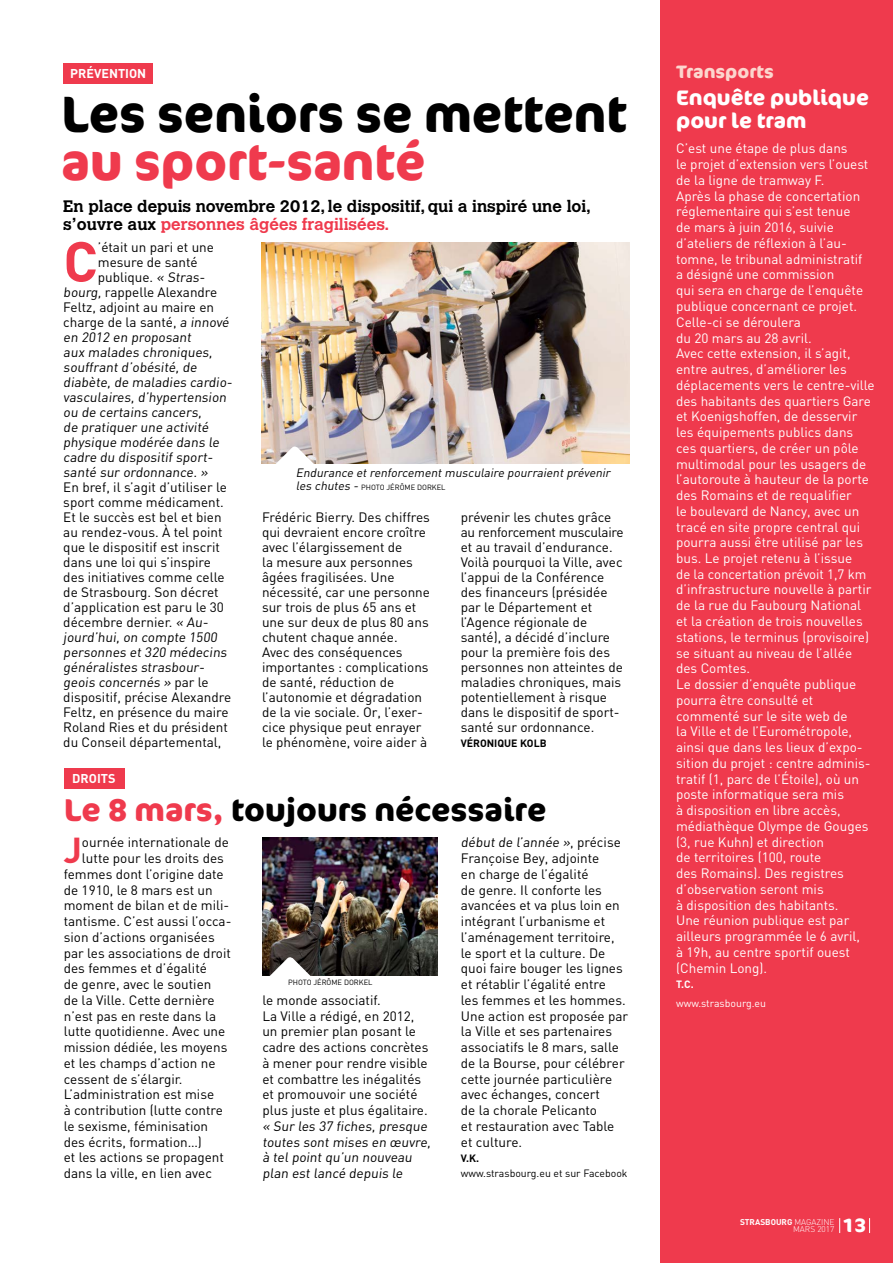
<style>
.page{position:relative;width:893px;height:1263px;background:#fff}
.page>*{position:absolute;margin:0;border:0;box-sizing:border-box;transform-origin:0 0}
.t1{font:700 55.65px "DIN";color:#ef3a4d}
.t2{font:700 51px "Cocon OT";color:#000}
.t3{font:700 51px "Cocon OT";color:#ef3a4d}
.t4{font:700 35.55px "DIN";color:#ef3a4d}
.t5{font:700 31.5px "Cocon OT";color:#000}
.t6{font:700 21px/22.5px "Cocon OT";color:#fff}
.t7{font:700 19.35px "Cocon OT";color:#fff}
.t8{font:700 18px "Cocon OT";color:#fcd6ce}
.t9{font:700 16.5px/18px "Calvert";color:#000}
.t10{font:13.5px/15.8px "DIN";color:#000}
.t11{font:13.5px/15.8px "DIN";color:#fff}
.t12{font:700 12.6px "DIN";color:#fff}
.t13{font:italic 12px/12.8px "DIN";color:#000}
.t14{font:10.5px "DIN";color:#000}
.t15{font:700 10.5px "DIN";color:#000}
.t16{font:10.5px "DIN";color:#fff}
.t17{font:700 10.5px "DIN";color:#fff}
.t18{font:300 8.25px/7.8px "DIN";color:#fff;text-align:right}
.t19{font:7.5px "DIN";letter-spacing:.235em;color:#000}
.s1{color:#ef3a4d}
.s2{font-style:normal;font-size:7.5px}
.s3{font-weight:700}
</style>
<div class="page">
<div style="left:660px;top:0;width:233px;height:1263px;background:#ef3a4d"></div>
<div style="left:63px;top:64px;width:90px;height:20px;background:#ef3a4d"></div>
<div style="left:64px;top:768px;width:60px;height:20px;background:#ef3a4d"></div>
<img style="left:262px;top:243px;width:367px;height:221px">
<svg style="left:267px;top:445px;width:54px;height:19px"></svg>
<svg style="left:839px;top:1218px;width:1px;height:15px"></svg>
<svg style="left:869px;top:1218px;width:1px;height:15px"></svg>
<img style="left:263px;top:838px;width:174px;height:138px">
<svg style="left:262px;top:955px;width:54px;height:21px"></svg>
<p class="t12" style="left:70px;top:65px;width:76px">PRÉVENTION</p>
<h2 class="t2" style="left:61px;top:84px;width:567px">Les seniors se mettent</h2>
<h2 class="t3" style="left:61px;top:132px;width:366px">au sport-santé</h2>
<p class="t9" style="left:63px;top:197px;width:529px">En place depuis novembre 2012, le dispositif, qui a inspiré une loi, s’ouvre aux <span class="s1">personnes âgées fragilisées.</span></p>
<h1 class="t1" style="left:63px;top:225px;width:31px">C</h1>
<p class="t10" style="left:98px;top:239px;width:118px">’était un pari et une</p>
<p class="t10" style="left:98px;top:254px;width:101px">mesure de santé</p>
<p class="t10" style="left:98px;top:269px;width:111px">publique. « Stras-</p>
<p class="t10" style="left:63px;top:284px;width:156px">bourg, rappelle Alexandre</p>
<p class="t10" style="left:63px;top:299px;width:152px">Feltz, adjoint au maire en</p>
<p class="t10" style="left:63px;top:314px;width:169px">charge de la santé, a innové</p>
<p class="t10" style="left:63px;top:329px;width:131px">en 2012 en proposant</p>
<p class="t10" style="left:63px;top:344px;width:153px">aux malades chroniques,</p>
<p class="t10" style="left:63px;top:359px;width:137px">souffrant d’obésité, de</p>
<p class="t10" style="left:63px;top:374px;width:172px">diabète, de maladies cardio-</p>
<p class="t10" style="left:63px;top:389px;width:167px">vasculaires, d’hypertension</p>
<p class="t10" style="left:63px;top:404px;width:142px">ou de certains cancers,</p>
<p class="t10" style="left:63px;top:419px;width:149px">de pratiquer une activité</p>
<p class="t10" style="left:63px;top:434px;width:159px">physique modérée dans le</p>
<p class="t10" style="left:63px;top:449px;width:153px">cadre du dispositif sport-</p>
<p class="t10" style="left:63px;top:464px;width:148px">santé sur ordonnance. »</p>
<p class="t10" style="left:63px;top:479px;width:165px">En bref, il s’agit d’utiliser le</p>
<p class="t10" style="left:63px;top:494px;width:162px">sport comme médicament.</p>
<p class="t10" style="left:63px;top:509px;width:160px">Et le succès est bel et bien</p>
<p class="t10" style="left:63px;top:524px;width:161px">au rendez-vous. à tel point</p>
<p class="t10" style="left:63px;top:539px;width:158px">que le dispositif est inscrit</p>
<p class="t10" style="left:63px;top:554px;width:149px">dans une loi qui s’inspire</p>
<p class="t10" style="left:63px;top:569px;width:163px">des initiatives comme celle</p>
<p class="t10" style="left:63px;top:584px;width:157px">de Strasbourg. Son décret</p>
<p class="t10" style="left:63px;top:599px;width:162px">d’application est paru le 30</p>
<p class="t10" style="left:63px;top:614px;width:148px">décembre dernier. « Au-</p>
<p class="t10" style="left:63px;top:629px;width:157px">jourd’hui, on compte 1500</p>
<p class="t10" style="left:63px;top:644px;width:167px">personnes et 320 médecins</p>
<p class="t10" style="left:63px;top:659px;width:145px">généralistes strasbour-</p>
<p class="t10" style="left:63px;top:674px;width:147px">geois concernés » par le</p>
<p class="t10" style="left:63px;top:689px;width:169px">dispositif, précise Alexandre</p>
<p class="t10" style="left:63px;top:704px;width:167px">Feltz, en présence du maire</p>
<p class="t10" style="left:63px;top:719px;width:166px">Roland Ries et du président</p>
<p class="t10" style="left:63px;top:734px;width:160px">du Conseil départemental,</p>
<p class="t13" style="left:296px;top:466px;width:318px">Endurance etrenforcementmusculaire pourraientprévenir les chutes - <span class="s2">P hoto</span></p>
<p class="t19" style="left:387px;top:482px;width:37px">jérôme dorkel</p>
<p class="t10" style="left:262px;top:509px;width:169px;line-height:15px">Frédéric Bierry. Des chiffres qui devraient encore croître avec l’élargissement de<br>la mesure aux personnes âgées fragilisées. Une nécessité, car une personne sur trois de plus 65 ans et une sur deux de plus 80 ans chutent chaque année.<br>Avec des conséquences importantes : complications de santé, réduction de l’autonomie et dégradation de la vie sociale. Or, l’exer&shy;cice physique peut enrayer le phénomène, voire aider à</p>
<p class="t10" style="left:461px;top:509px;width:164px;line-height:15px">prévenir les chutes grâce au renforcement musculaire et au travail d’endurance.<br>Voilà pourquoi la Ville, avec l’appui de la Conférence des financeurs (présidée par le Département et l’Agence régionale de santé), a décidé d’inclure pour la première fois des personnes non atteintes de maladies chroniques, mais potentiellement à risque dans le dispositif de sport&shy;santé sur ordonnance.</p>
<p class="t15" style="left:461px;top:736px;width:87px">VÉRONIQUE KOLB</p>
<p class="t12" style="left:72px;top:770px;width:45px">DROITS</p>
<h3 class="t5" style="left:64px;top:791px;width:484px"><span class="s1">Le 8 mars,</span> toujours nécessaire</h3>
<h3 class="t4" style="left:64px;top:827px;width:17px">J</h3>
<p class="t10" style="left:82px;top:834px;width:149px">ournée internationale de</p>
<p class="t10" style="left:82px;top:850px;width:143px">lutte pour les droits des</p>
<p class="t10" style="left:64px;top:866px;width:161px">femmes dont l’origine date</p>
<p class="t10" style="left:64px;top:881px;width:150px">de 1910, le 8 mars est un</p>
<p class="t10" style="left:64px;top:897px;width:167px">moment de bilan et de mili-</p>
<p class="t10" style="left:64px;top:913px;width:169px">tantisme. C’est aussi l’occa-</p>
<p class="t10" style="left:64px;top:929px;width:153px">sion d’actions organisées</p>
<p class="t10" style="left:64px;top:944px;width:169px">par les associations de droit</p>
<p class="t10" style="left:64px;top:960px;width:145px">des femmes et d’égalité</p>
<p class="t10" style="left:64px;top:976px;width:149px">de genre, avec le soutien</p>
<p class="t10" style="left:64px;top:992px;width:152px">de la Ville. Cette dernière</p>
<p class="t10" style="left:64px;top:1007px;width:154px">n’est pas en reste dans la</p>
<p class="t10" style="left:64px;top:1023px;width:163px">lutte quotidienne. Avec une</p>
<p class="t10" style="left:64px;top:1039px;width:165px">mission dédiée, les moyens</p>
<p class="t10" style="left:64px;top:1055px;width:153px">et les champs d’action ne</p>
<p class="t10" style="left:64px;top:1070px;width:120px">cessent de s’élargir.</p>
<p class="t10" style="left:64px;top:1086px;width:152px">L’administration est mise</p>
<p class="t10" style="left:64px;top:1102px;width:161px">à contribution (lutte contre</p>
<p class="t10" style="left:64px;top:1118px;width:146px">le sexisme, féminisation</p>
<p class="t10" style="left:64px;top:1133px;width:140px">des écrits, formation…)</p>
<p class="t10" style="left:64px;top:1149px;width:162px">et les actions se propagent</p>
<p class="t10" style="left:64px;top:1165px;width:150px">dans la ville, en lien avec</p>
<p class="t19" style="left:288px;top:978px;width:11px">Photo</p>
<p class="t19" style="left:313px;top:978px;width:37px">jérôme dorkel</p>
<p class="t10" style="left:262px;top:992px;width:172px">le monde associatif.<br>La Ville a rédigé, en 2012, un premier plan posant le cadre des actions concrètes à mener pour rendre visible et combattre les inégalités et promouvoir une société plus juste et plus égalitaire. « Sur les 37 fiches, presque toutes sont mises en œuvre, à tel point qu’un nouveau plan est lancé depuis le</p>
<p class="t10" style="left:461px;top:834px;width:169px">début de l’année », précise<br>Françoise Bey, adjointe<br>en charge de l’égalité<br>de genre. Il conforte les avancées et va plus loin en intégrant l’urbanisme et l’aménagement territoire, le sport et la culture. De quoi faire bouger les lignes et rétablir l’égalité entre<br>les femmes et les hommes.<br>Une action est proposée par la Ville et ses partenaires associatifs le 8 mars, salle de la Bourse, pour célébrer cette journée particulière avec échanges, concert<br>de la chorale Pelicanto<br>et restauration avec Table et culture.</p>
<p class="t15" style="left:461px;top:1151px;width:20px">V.K.</p>
<p class="t14" style="left:461px;top:1166px;width:168px">www.strasbourg.eu et sur Facebook</p>
<h3 class="t8" style="left:676px;top:61px;width:99px">Transports</h3>
<h3 class="t6" style="left:676px;top:87px;width:194px">Enquête publique pour le tram</h3>
<p class="t11" style="left:676px;top:140px;width:200px">C’est une étape de plus dans<br>le projet d’extension vers l’ouest de la ligne de tramway F.<br>Après la phase de concertation réglementaire qui s’est tenue<br>de mars à juin 2016, suivie d’ateliers de réflexion à l’au&shy;tomne, le tribunal administratif<br>a désigné une commission<br>qui sera en charge de l’enquête publique concernant ce projet.<br>Celle-ci se déroulera<br>du 20 mars au 28 avril.<br>Avec cette extension, il s’agit, entre autres, d’améliorer les déplacements vers le centre-ville des habitants des quartiers Gare et Koenigshoffen, de desservir les équipements publics dans ces quartiers, de créer un pôle multimodal pour les usagers de l’autoroute à hauteur de la porte des Romains et de requalifier<br>le boulevard de Nancy, avec un tracé en site propre central qui pourra aussi être utilisé par les bus. Le projet retenu à l’issue<br>de la concertation prévoit 1,7 km d’infrastructure nouvelle à partir de la rue du Faubourg National et la création de trois nouvelles stations, le terminus (provisoire) se situant au niveau de l’allée des Comtes.<br>Le dossier d’enquête publique pourra être consulté et commenté sur le site web de<br>la Ville et de l’Eurométropole, ainsi que dans les lieux d’expo&shy;sition du projet : centre adminis&shy;tratif (1, parc de l’étoile), où un poste informatique sera mis<br>à disposition en libre accès, médiathèque Olympe de Gouges (3, rue Kuhn) et direction<br>de territoires (100, route<br>des Romains). Des registres d’observation seront mis<br>à disposition des habitants.<br>Une réunion publique est par ailleurs programmée le 6 avril,<br>à 19h, au centre sportif ouest (Chemin Long).</p>
<p class="t17" style="left:676px;top:978px;width:19px">T.C.</p>
<p class="t16" style="left:676px;top:997px;width:91px">www.strasbourg.eu</p>
<p class="t18" style="left:740px;top:1218px;width:96px"><span class="s3">STRASBOURG</span> MAGAZINE<br>MARS 2017</p>
<h3 class="t7" style="left:843px;top:1214px;width:25px">13</h3>
</div>
